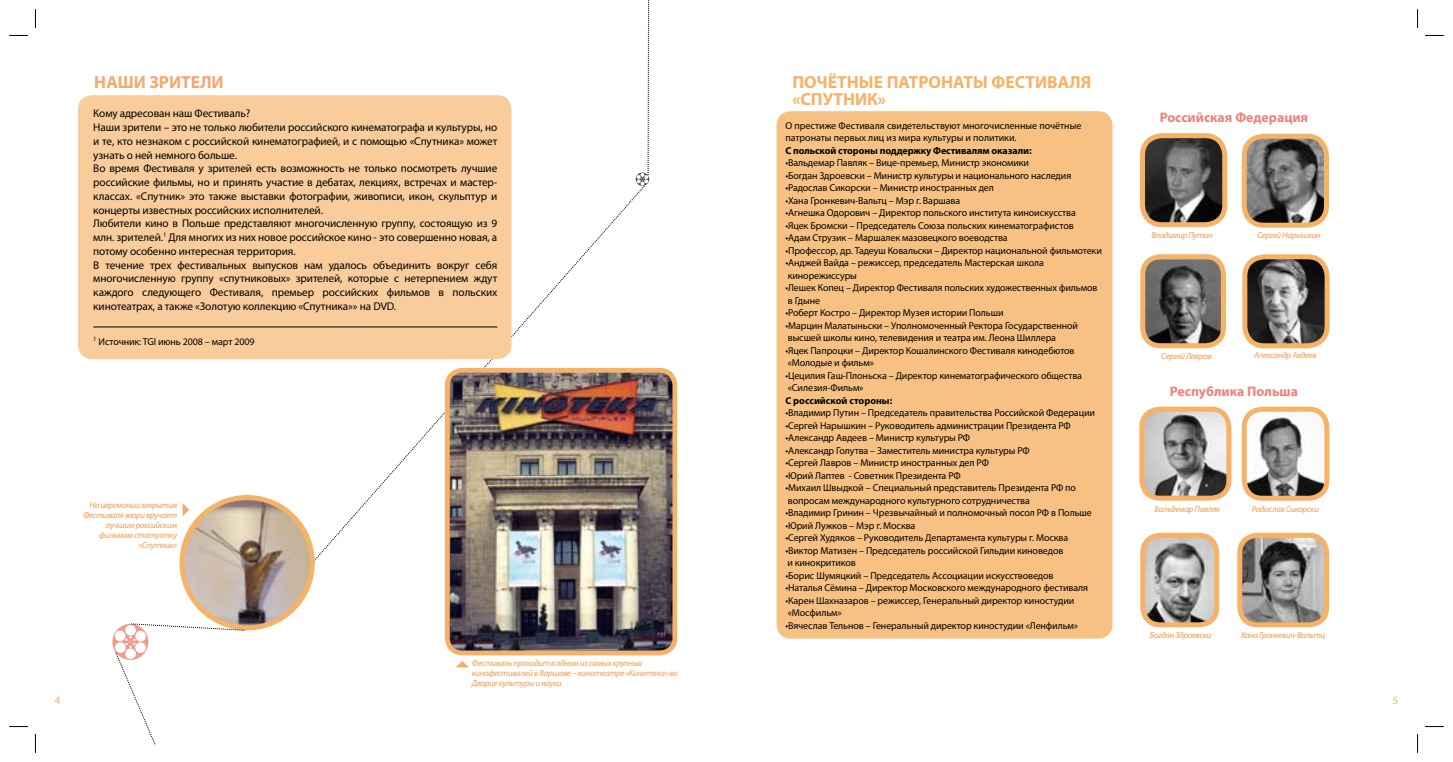
<style>
.page{position:relative;width:1453px;height:762px;background:#fff}
.page>*{position:absolute;margin:0;border:0;box-sizing:border-box;transform-origin:0 0}
.t1{font:700 17.5px/17.5px "Myriad Pro";color:#f6b266}
.t2{font:700 17.5px "Myriad Pro";color:#f3a86f}
.t3{font:700 13.75px "Myriad Pro";color:#ed8279}
.t4{font:11.25px/13.8px "Myriad Pro";letter-spacing:-.01em;color:#000}
.t5{font:11.25px "Myriad Pro";color:#f6b772}
.t6{font:10px/12.5px "Myriad Pro";letter-spacing:-.01em;color:#000}
.t7{font:700 10px "Myriad Pro";letter-spacing:-.01em;color:#000}
.t8{font:italic 8.75px/10px "Myriad Pro";letter-spacing:-.03em;color:#f29b4b}
</style>
<div class="page">
<svg style="left:314px;top:185px;width:331px;height:376px"></svg>
<div style="left:78px;top:95px;width:433px;height:264px;background:#f9cd9b;border-radius:14px"></div>
<hr style="left:93px;top:327px;width:404px;height:1px;background:#000">
<img style="left:448px;top:371px;width:223px;height:282px">
<div style="left:445px;top:368px;width:232px;height:287px;border:5px solid #f6b266;border-radius:15px"></div>
<img style="left:182px;top:497px;width:130px;height:131px;border-radius:65px">
<div style="left:179px;top:495px;width:136px;height:135px;border:5px solid #f6b266;border-radius:50%"></div>
<svg style="left:112px;top:623px;width:133px;height:122px"></svg>
<svg style="left:636px;top:0;width:13px;height:186px"></svg>
<svg style="left:456px;top:661px;width:13px;height:6px"></svg>
<svg style="left:183px;top:503px;width:6px;height:13px"></svg>
<div style="left:776px;top:111px;width:336px;height:528px;background:#f7c183;border-radius:14px"></div>
<img style="left:1145px;top:409px;width:84px;height:86px">
<div style="left:1139px;top:407px;width:92px;height:94px;border:5px solid #f6b266;border-radius:18px"></div>
<img style="left:1248px;top:409px;width:75px;height:86px">
<div style="left:1242px;top:407px;width:87px;height:94px;border:5px solid #f6b266;border-radius:18px"></div>
<img style="left:1146px;top:539px;width:69px;height:86px">
<div style="left:1140px;top:533px;width:79px;height:94px;border:5px solid #f6b266;border-radius:18px"></div>
<img style="left:1243px;top:539px;width:80px;height:86px">
<div style="left:1237px;top:533px;width:92px;height:94px;border:5px solid #f6b266;border-radius:18px"></div>
<img style="left:1146px;top:260px;width:74px;height:82px">
<div style="left:1140px;top:254px;width:86px;height:94px;border:5px solid #f6b266;border-radius:18px"></div>
<img style="left:1146px;top:139px;width:75px;height:82px">
<div style="left:1140px;top:133px;width:87px;height:94px;border:5px solid #f6b266;border-radius:20px"></div>
<img style="left:1244px;top:140px;width:79px;height:82px">
<div style="left:1242px;top:134px;width:87px;height:94px;border:5px solid #f6b266;border-radius:20px"></div>
<img style="left:1248px;top:260px;width:79px;height:83px">
<div style="left:1242px;top:254px;width:87px;height:94px;border:5px solid #f6b266;border-radius:20px"></div>
<svg style="left:9px;top:35px;width:19px;height:1px"></svg>
<svg style="left:1425px;top:35px;width:19px;height:1px"></svg>
<svg style="left:9px;top:726px;width:19px;height:1px"></svg>
<svg style="left:1425px;top:726px;width:19px;height:1px"></svg>
<svg style="left:35px;top:9px;width:1px;height:19px"></svg>
<svg style="left:35px;top:734px;width:1px;height:19px"></svg>
<svg style="left:1417px;top:9px;width:1px;height:19px"></svg>
<svg style="left:1417px;top:734px;width:1px;height:19px"></svg>
<h1 class="t2" style="left:94px;top:71px;width:131px">НАШИ ЗРИТЕЛИ</h1>
<p class="t4" style="left:93px;top:107px;width:405px">Кому адресован наш Фестиваль?<br>Наши зрители – это не только любители российского кинематографа и культуры, но и те, кто незнаком с российской кинематографией, и с помощью «Спутника» может узнать о ней немного больше.<br>Во время Фестиваля у зрителей есть возможность не только посмотреть лучшие российские фильмы, но и принять участие в дебатах, лекциях, встречах и мастер&shy;классах. «Спутник» это также выставки фотографии, живописи, икон, скульптур и концерты известных российских исполнителей.<br>Любители кино в Польше представляют многочисленную группу, состоящую из 9 млн. зрителей.<sup>1</sup> Для многих из них новое российское кино - это совершенно новая, а потому особенно интересная территория.<br>В течение трех фестивальных выпусков нам удалось объединить вокруг себя многочисленную группу «спутниковых» зрителей, которые с нетерпением ждут каждого следующего Фестиваля, премьер российских фильмов в польских кинотеатрах, а также «Золотую коллекцию «Спутника»» на DVD.</p>
<p class="t6" style="left:93px;top:335px;width:163px"><sup>1</sup> Источник: TGI июнь 2008 – март 2009</p>
<p class="t8" style="left:83px;top:500px;width:96px;text-align:right">На церемонии закрытия<br>Фестиваля жюри вручает лучшим российским фильмам статуэтку «Спутник»</p>
<p class="t8" style="left:472px;top:658px;width:208px">Фестиваль проходит в одном из самых крупных кинофестивалей в Варшаве – кинотеатре «Кинотека» во<br>Дворце культуры и науки</p>
<h1 class="t1" style="left:792px;top:72px;width:300px">ПОЧЁТНЫЕ ПАТРОНАТЫ ФЕСТИВАЛЯ «СПУТНИК»</h1>
<p class="t6" style="left:785px;top:119px;width:298px">О престиже Фестиваля свидетельствуют многочисленные почётные патронаты первых лиц из мира культуры и политики.</p>
<p class="t7" style="left:785px;top:144px;width:248px">С польской стороны поддержку Фестивалям оказали:</p>
<p class="t6" style="left:785px;top:156px;width:245px">•Вальдемар Павляк – Вице-премьер, Министр экономики</p>
<p class="t6" style="left:785px;top:169px;width:287px">•Богдан Здроевски – Министр культуры и национального наследия</p>
<p class="t6" style="left:785px;top:181px;width:210px">•Радослав Сикорски – Министр иностранных дел</p>
<p class="t6" style="left:785px;top:194px;width:176px">•Хана Гронкевич-Вальтц – Мэр г. Варшава</p>
<p class="t6" style="left:785px;top:206px;width:292px">•Агнешка Одорович – Директор польского института киноискусства</p>
<p class="t6" style="left:785px;top:219px;width:290px">•Яцек Бромски – Председатель Союза польских кинематографистов</p>
<p class="t6" style="left:785px;top:231px;width:224px">•Адам Струзик – Маршалек мазовецкого воеводства</p>
<p class="t6" style="left:785px;top:244px;width:318px">•Профессор, др. Тадеуш Ковальски – Директор национальной фильмотеки</p>
<p class="t6" style="left:785px;top:256px;width:260px">•Анджей Вайда – режиссер, председатель Мастерская школа кинорежиссуры</p>
<p class="t6" style="left:785px;top:281px;width:314px">•Лешек Копец – Директор Фестиваля польских художественных фильмов в Гдыне</p>
<p class="t6" style="left:785px;top:306px;width:220px">•Роберт Костро – Директор Музея истории Польши</p>
<p class="t6" style="left:785px;top:319px;width:294px">•Марцин Малатыньски – Уполномоченный Ректора Государственной высшей школы кино, телевидения и театра им. Леона Шиллера</p>
<p class="t6" style="left:785px;top:344px;width:291px">•Яцек Папроцки – Директор Кошалинского Фестиваля кинодебютов «Молодые и фильм»</p>
<p class="t6" style="left:785px;top:369px;width:298px">•Цецилия Гаш-Плоньска – Директор кинематографического общества «Силезия-Фильм»</p>
<p class="t7" style="left:785px;top:394px;width:108px">С российской стороны:</p>
<p class="t6" style="left:785px;top:406px;width:311px">•Владимир Путин – Председатель правительства Российской Федерации</p>
<p class="t6" style="left:785px;top:419px;width:287px">•Сергей Нарышкин – Руководитель администрации Президента РФ</p>
<p class="t6" style="left:785px;top:431px;width:186px">•Александр Авдеев – Министр культуры РФ</p>
<p class="t6" style="left:785px;top:444px;width:246px">•Александр Голутва – Заместитель министра культуры РФ</p>
<p class="t6" style="left:785px;top:456px;width:205px">•Сергей Лавров – Министр иностранных дел РФ</p>
<p class="t6" style="left:785px;top:469px;width:177px">•Юрий Лаптев - Советник Президента РФ</p>
<p class="t6" style="left:785px;top:481px;width:292px">•Михаил Швыдкой – Специальный представитель Президента РФ по вопросам международного культурного сотрудничества</p>
<p class="t6" style="left:785px;top:506px;width:308px">•Владимир Гринин – Чрезвычайный и полномочный посол РФ в Польше</p>
<p class="t6" style="left:785px;top:519px;width:132px">•Юрий Лужков – Мэр г. Москва</p>
<p class="t6" style="left:785px;top:531px;width:284px">•Сергей Худяков – Руководитель Департамента культуры г. Москва</p>
<p class="t6" style="left:785px;top:544px;width:280px">•Виктор Матизен – Председатель российской Гильдии киноведов и кинокритиков</p>
<p class="t6" style="left:785px;top:569px;width:270px">•Борис Шумяцкий – Председатель Ассоциации искусствоведов</p>
<p class="t6" style="left:785px;top:581px;width:304px">•Наталья Сёмина – Директор Московского международного фестиваля</p>
<p class="t6" style="left:785px;top:594px;width:290px">•Карен Шахназаров – режиссер, Генеральный директор киностудии «Мосфильм»</p>
<p class="t6" style="left:785px;top:619px;width:294px">•Вячеслав Тельнов – Генеральный директор киностудии «Ленфильм»</p>
<h2 class="t3" style="left:1160px;top:108px;width:150px">Российская Федерация</h2>
<p class="t8" style="left:1151px;top:230px;width:63px">Владимир Путин</p>
<p class="t8" style="left:1257px;top:230px;width:65px">Сергей Нарышкин</p>
<p class="t8" style="left:1161px;top:351px;width:52px">Сергей Лавров</p>
<p class="t8" style="left:1254px;top:350px;width:64px">Александр Авдеев</p>
<h2 class="t3" style="left:1170px;top:382px;width:130px">Республика Польша</h2>
<p class="t8" style="left:1154px;top:504px;width:67px">Вальдемар Павляк</p>
<p class="t8" style="left:1252px;top:504px;width:69px">Радослав Сикорски</p>
<p class="t8" style="left:1150px;top:630px;width:63px">Богдан Здроевски</p>
<p class="t8" style="left:1241px;top:630px;width:86px">Хана Гронкевич-Вальтц</p>
<p class="t5" style="left:55px;top:693px;width:7px">4</p>
<p class="t5" style="left:1392px;top:693px;width:7px">5</p>
</div>
